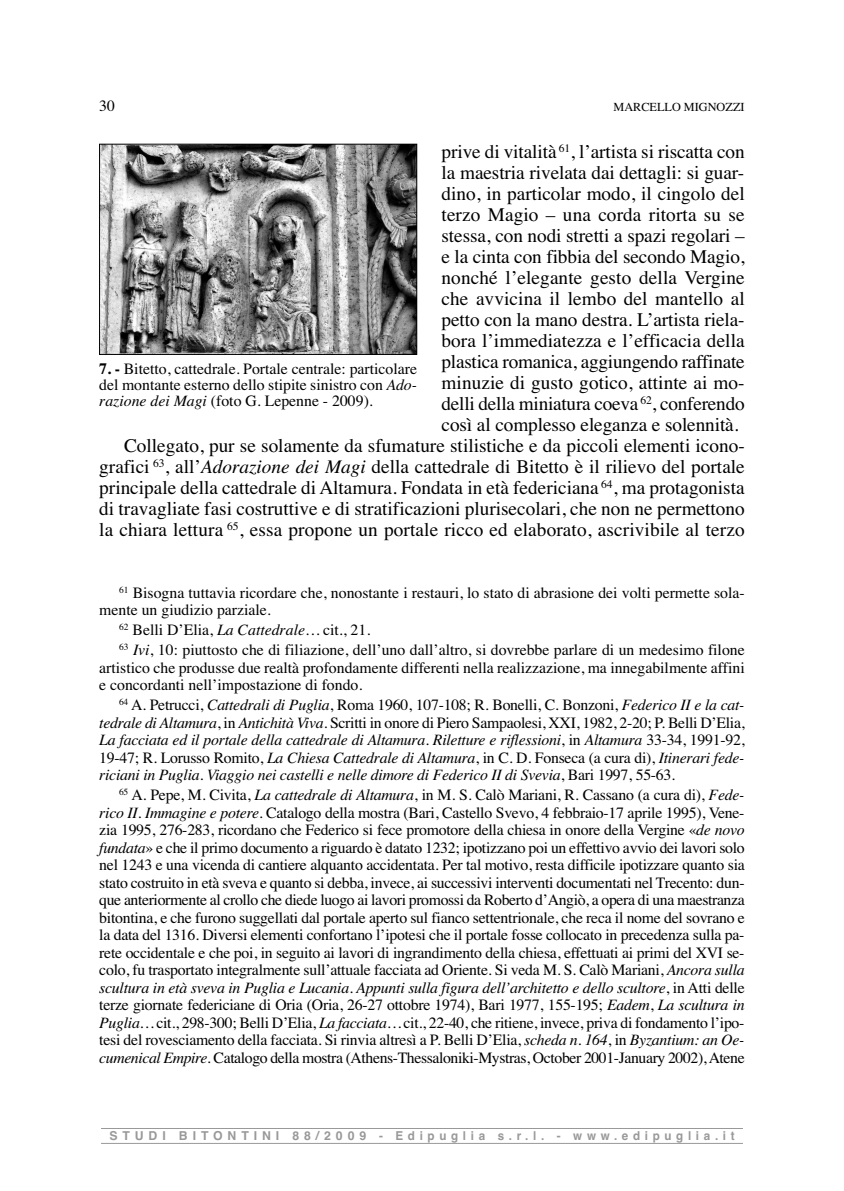
<style>
.page{position:relative;width:844px;height:1191px;background:#fff}
.page>*{position:absolute;margin:0;border:0;box-sizing:border-box;transform-origin:0 0}
.t1{font:19.25px "Times";color:#000}
.t2{font:15.75px/17.5px "Times";color:#000}
.t3{font:italic 15.75px/17.5px "Times";letter-spacing:-.015em;color:#000;text-align:justify}
.t4{font:700 12.25px "Helvetica";letter-spacing:.4em;color:#999}
.t5{font:12.25px "Times";color:#000}
.s1{font-style:italic}
.s2{font-weight:700}
.s3{font-style:normal}
</style>
<div class="page">
<hr style="left:101px;top:1128px;width:641px;height:1px;background:#999">
<hr style="left:101px;top:1143px;width:641px;height:1px;background:#999">
<img style="left:101px;top:146px;width:314px;height:207px">
<div style="left:99px;top:144px;width:318px;height:211px;border:1px solid #000"></div>
<p class="t2" style="left:99px;top:98px;width:17px">30</p>
<p class="t5" style="left:613px;top:102px;width:132px">MARCELLO MIGNOZZI</p>
<p class="t1" style="left:441px;top:145px;width:304px">prive di vitalità <sup>61</sup>, l’artista si riscatta con</p>
<p class="t1" style="left:441px;top:166px;width:304px">la maestria rivelata dai dettagli: si guar-</p>
<p class="t1" style="left:441px;top:187px;width:304px">dino, in particolar modo, il cingolo del</p>
<p class="t1" style="left:441px;top:208px;width:304px">terzo Magio – una corda ritorta su se</p>
<p class="t1" style="left:441px;top:229px;width:304px">stessa, con nodi stretti a spazi regolari –</p>
<p class="t1" style="left:441px;top:250px;width:304px">e la cinta con fibbia del secondo Magio,</p>
<p class="t1" style="left:441px;top:271px;width:304px">nonché l’elegante gesto della Vergine</p>
<p class="t1" style="left:441px;top:292px;width:304px">che avvicina il lembo del mantello al</p>
<p class="t1" style="left:441px;top:313px;width:304px">petto con la mano destra. L’artista riela-</p>
<p class="t1" style="left:441px;top:334px;width:304px">bora l’immediatezza e l’efficacia della</p>
<p class="t1" style="left:441px;top:355px;width:304px">plastica romanica, aggiungendo raffinate</p>
<p class="t1" style="left:441px;top:376px;width:304px">minuzie di gusto gotico, attinte ai mo-</p>
<p class="t1" style="left:441px;top:397px;width:304px">delli della miniatura coeva <sup>62</sup>, conferendo</p>
<p class="t1" style="left:441px;top:418px;width:298px">così al complesso eleganza e solennità.</p>
<p class="t1" style="left:124px;top:439px;width:622px">Collegato, pur se solamente da sfumature stilistiche e da piccoli elementi icono-</p>
<p class="t1" style="left:99px;top:460px;width:646px">grafici <sup>63</sup>, all’<span class="s1">Adorazione dei Magi</span> della cattedrale di Bitetto è il rilievo del portale</p>
<p class="t1" style="left:99px;top:481px;width:646px">principale della cattedrale di Altamura. Fondata in età federiciana <sup>64</sup>, ma protagonista</p>
<p class="t1" style="left:99px;top:502px;width:647px">di travagliate fasi costruttive e di stratificazioni plurisecolari, che non ne permettono</p>
<p class="t1" style="left:99px;top:523px;width:646px">la chiara lettura <sup>65</sup>, essa propone un portale ricco ed elaborato, ascrivibile al terzo</p>
<p class="t2" style="left:99px;top:363px;width:319px;line-height:15.8px;text-align:justify"><span class="s2">7. -</span> Bitetto, cattedrale. Portale centrale: particolare del montante esterno dello stipite sinistro con <span class="s1">Ado&shy;razione dei Magi</span> (foto G. Lepenne - 2009).</p>
<p class="t2" style="left:99px;top:585px;width:646px;text-indent:20px"><sup>61</sup> Bisogna tuttavia ricordare che, nonostante i restauri, lo stato di abrasione dei volti permette sola&shy;mente un giudizio parziale.</p>
<p class="t2" style="left:119px;top:621px;width:627px;line-height:19.9px"><sup>62</sup> Belli D’Elia, <span class="s1">La Cattedrale…</span> cit., 21.<br><sup>63</sup> <span class="s1">Ivi</span>, 10: piuttosto che di filiazione, dell’uno dall’altro, si dovrebbe parlare di un medesimo filone</p>
<p class="t2" style="left:99px;top:660px;width:646px">artistico che produsse due realtà profondamente differenti nella realizzazione, ma innegabilmente affini e concordanti nell’impostazione di fondo.</p>
<p class="t3" style="left:99px;top:697px;width:646px;text-indent:20px"><sup>64</sup> <span class="s3">A. Petrucci,</span> Cattedrali di Puglia<span class="s3">, Roma 1960, 107-108; R. Bonelli, C. Bonzoni,</span> Federico II e la cat&shy;tedrale di Altamura<span class="s3">, in</span> Antichità Viva<span class="s3">. Scritti in onore di Piero Sampaolesi, XXI, 1982, 2-20; P. Belli D’Elia, </span>La facciata ed il portale della cattedrale di Altamura. Riletture e riflessioni<span class="s3">, in</span> Altamura <span class="s3">33-34, 1991-92, 19-47; R. Lorusso Romito,</span> La Chiesa Cattedrale di Altamura<span class="s3">, in C. D. Fonseca (a cura di),</span> Itinerari fede&shy;riciani in Puglia. Viaggio nei castelli e nelle dimore di Federico II di Svevia<span class="s3">, Bari 1997, 55-63.</span></p>
<p class="t2" style="left:99px;top:788px;width:646px;text-align:justify;text-indent:20px"><sup>65</sup> A. Pepe, M. Civita, <span class="s1">La cattedrale di Altamura</span>, in M. S. Calò Mariani, R. Cassano (a cura di), <span class="s1">Fede&shy;rico II. Immagine e potere</span>. Catalogo della mostra (Bari, Castello Svevo, 4 febbraio-17 aprile 1995), Vene&shy;zia 1995, 276-283, ricordano che Federico si fece promotore della chiesa in onore della Vergine «<span class="s1">de novo fundata</span>» e che il primo documento a riguardo è datato 1232; ipotizzano poi un effettivo avvio dei lavori solo nel 1243 e una vicenda di cantiere alquanto accidentata. Per tal motivo, resta difficile ipotizzare quanto sia stato costruito in età sveva e quanto si debba, invece, ai successivi interventi documentati nel Trecento: dun&shy;que anteriormente al crollo che diede luogo ai lavori promossi da Roberto d’Angiò, a opera di una maestranza bitontina, e che furono suggellati dal portale aperto sul fianco settentrionale, che reca il nome del sovrano e la data del 1316. Diversi elementi confortano l’ipotesi che il portale fosse collocato in precedenza sulla pa&shy;rete occidentale e che poi, in seguito ai lavori di ingrandimento della chiesa, effettuati ai primi del XVI se&shy;colo, fu trasportato integralmente sull’attuale facciata ad Oriente. Si veda M. S. Calò Mariani, <span class="s1">Ancora sulla scultura in età sveva in Puglia e Lucania. Appunti sulla figura dell’architetto e dello scultore</span>, in Atti delle terze giornate federiciane di Oria (Oria, 26-27 ottobre 1974), Bari 1977, 155-195; <span class="s1">Eadem</span>, <span class="s1">La scultura in Puglia…</span> cit., 298-300; Belli D’Elia, <span class="s1">La facciata…</span> cit., 22-40, che ritiene, invece, priva di fondamento l’ipo&shy;tesi del rovesciamento della facciata. Si rinvia altresì a P. Belli D’Elia, <span class="s1">scheda n. 164</span>, in <span class="s1">Byzantium: an Oe&shy;cumenical Empire</span>. Catalogo della mostra (Athens-Thessaloniki-Mystras, October 2001-January 2002), Atene</p>
<p class="t4" style="left:109px;top:1130px;width:626px">STUDI BITONTINI 88/2009 - Edipuglia s.r.l. - www.edipuglia.it</p>
</div>
